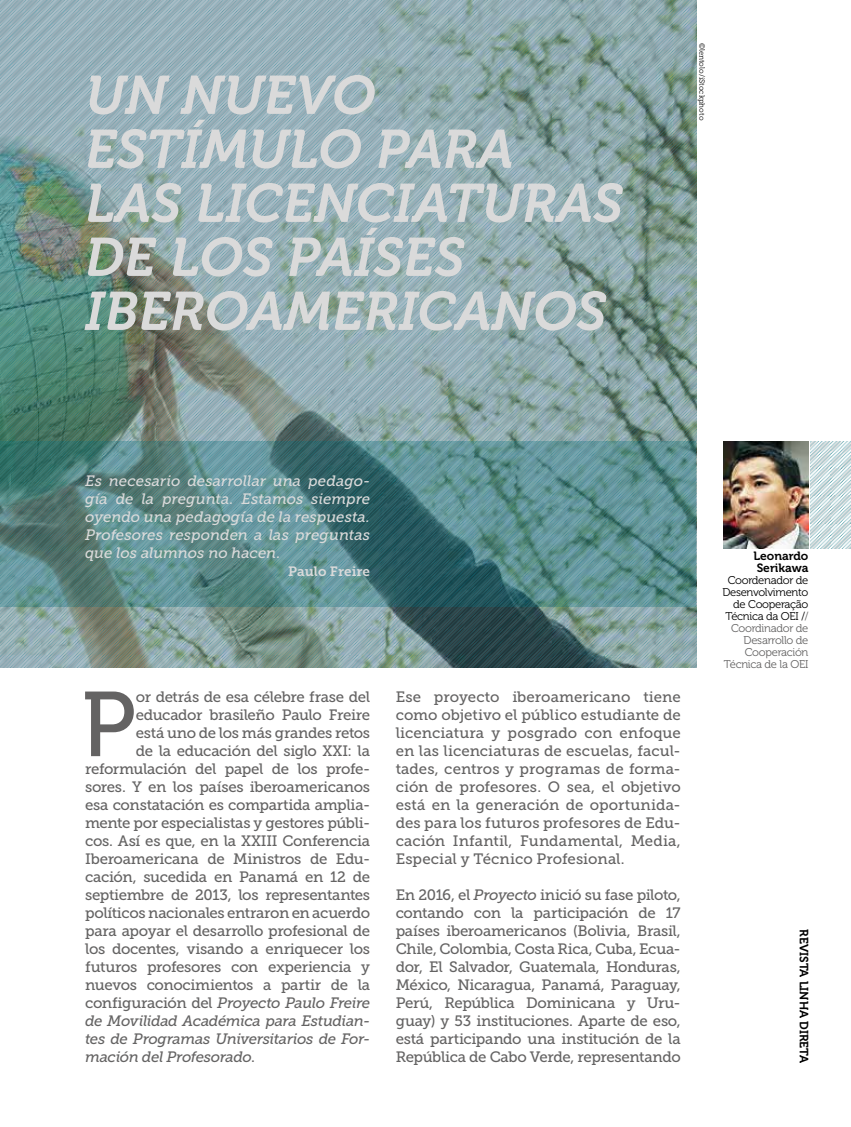
<style>
.page{position:relative;width:851px;height:1127px;background:#fff}
.page>*{position:absolute;margin:0;border:0;box-sizing:border-box;transform-origin:0 0}
.t1{font:91.5px "Museo 500";color:#646363}
.t2{font:italic 54px/54px "Museo 700";color:#dadada}
.t3{font:15px/18px "Museo Slab 500";letter-spacing:-.02em;color:#646363;text-align:justify}
.t4{font:italic 15px/18px "Museo Slab 500";letter-spacing:-.005em;color:#dadada;text-align:justify}
.t5{font:italic 15px "Museo Slab 500";letter-spacing:-.03em;color:#646363}
.t6{font:13.5px "Museo Slab 700";letter-spacing:.005em;color:#dadada}
.t7{font:12px/12px "Museo 700";color:#000}
.t8{font:11.25px/12px "Museo 300";letter-spacing:-.025em;color:#000;text-align:right}
.t9{font:7.5px "Museo Slab 300";color:#000}
.s1{font-style:normal}
.s2{font-style:italic}
.s3{color:#646363}
</style>
<div class="page">
<img style="left:0;top:0;width:696px;height:668px">
<svg style="left:0;top:441px;width:695px;height:166px;background:#548486"></svg>
<img style="left:810px;top:442px;width:40px;height:106px">
<img style="left:723px;top:442px;width:85px;height:106px">
<h2 class="t2" style="left:85px;top:68px;width:539px">UN NUEVO<br>ESTÍMULO PARA<br>LAS LICENCIATURAS<br>DE LOS PAÍSES<br>IBEROAMERICANOS</h2>
<p class="t9" style="left:706px;top:43px;width:79px;rotate:90deg">©lentolo/iStockphoto</p>
<p class="t4" style="left:85px;top:472px;width:286px">Es necesario desarrollar una pedago&shy;gía de la pregunta. Estamos siempre oyendo una pedagogía de la respuesta.<br>Profesores responden a las preguntas que los alumnos no hacen.</p>
<p class="t6" style="left:288px;top:564px;width:83px">Paulo Freire</p>
<h1 class="t1" style="left:82px;top:674px;width:56px">P</h1>
<p class="t3" style="left:136px;top:688px;width:236px">or detrás de esa célebre frase del</p>
<p class="t3" style="left:136px;top:706px;width:236px">educador brasileño Paulo Freire</p>
<p class="t3" style="left:136px;top:724px;width:236px">está uno de los más grandes retos</p>
<p class="t3" style="left:136px;top:742px;width:236px">de la educación del siglo XXI: la</p>
<p class="t3" style="left:85px;top:760px;width:286px">reformulación del papel de los profe-</p>
<p class="t3" style="left:85px;top:778px;width:286px">sores. Y en los países iberoamericanos</p>
<p class="t3" style="left:85px;top:796px;width:286px">esa constatación es compartida amplia-</p>
<p class="t3" style="left:85px;top:814px;width:286px">mente por especialistas y gestores públi-</p>
<p class="t3" style="left:85px;top:832px;width:286px">cos. Así es que, en la XXIII Conferencia</p>
<p class="t3" style="left:85px;top:850px;width:286px">Iberoamericana de Ministros de Edu-</p>
<p class="t3" style="left:85px;top:868px;width:286px">cación, sucedida en Panamá en 12 de</p>
<p class="t3" style="left:85px;top:886px;width:286px">septiembre de 2013, los representantes</p>
<p class="t3" style="left:85px;top:904px;width:286px">políticos nacionales entraron en acuerdo</p>
<p class="t3" style="left:85px;top:922px;width:286px">para apoyar el desarrollo profesional de</p>
<p class="t3" style="left:85px;top:940px;width:286px">los docentes, visando a enriquecer los</p>
<p class="t3" style="left:85px;top:958px;width:286px">futuros profesores con experiencia y</p>
<p class="t3" style="left:85px;top:976px;width:286px">nuevos conocimientos a partir de la</p>
<p class="t5" style="left:85px;top:995px;width:286px"><span class="s1">configuración del</span> Proyecto Paulo Freire</p>
<p class="t5" style="left:85px;top:1013px;width:286px">de Movilidad Académica para Estudian-</p>
<p class="t5" style="left:85px;top:1031px;width:286px">tes de Programas Universitarios de For-</p>
<p class="t5" style="left:85px;top:1049px;width:171px">mación del Profesorado<span class="s1">.</span></p>
<p class="t3" style="left:395px;top:688px;width:286px">Ese proyecto iberoamericano tiene como objetivo el público estudiante de licenciatura y posgrado con enfoque en las licenciaturas de escuelas, facul&shy;tades, centros y programas de forma&shy;ción de profesores. O sea, el objetivo está en la generación de oportunida&shy;des para los futuros profesores de Edu&shy;cación Infantil, Fundamental, Media, Especial y Técnico Profesional.</p>
<p class="t3" style="left:395px;top:886px;width:286px;text-align:left">En 2016, el <span class="s2">Proyecto</span> inició su fase piloto, contando con la participación de 17 países iberoamericanos (Bolivia, Brasil, Chile, Colombia, Costa Rica, Cuba, Ecua&shy;dor, El Salvador, Guatemala, Honduras, México, Nicaragua, Panamá, Paraguay, Perú, República Dominicana y Uru&shy;guay) y 53 instituciones. Aparte de eso, está participando una institución de la República de Cabo Verde, representando</p>
<p class="t7" style="left:753px;top:550px;width:56px">Leonardo<br>Serikawa</p>
<p class="t8" style="left:722px;top:574px;width:88px">Coordenador de<br>Desenvolvimento de Cooperação<br>Técnica da OEI /<span class="s3">/<br>Coordinador de<br>Desarrollo de<br>Cooperación<br>Técnica de la OEI</span></p>
<p class="t7" style="left:809px;top:929px;width:135px;rotate:90deg">REVISTA LINHA DIRETA</p>
</div>
